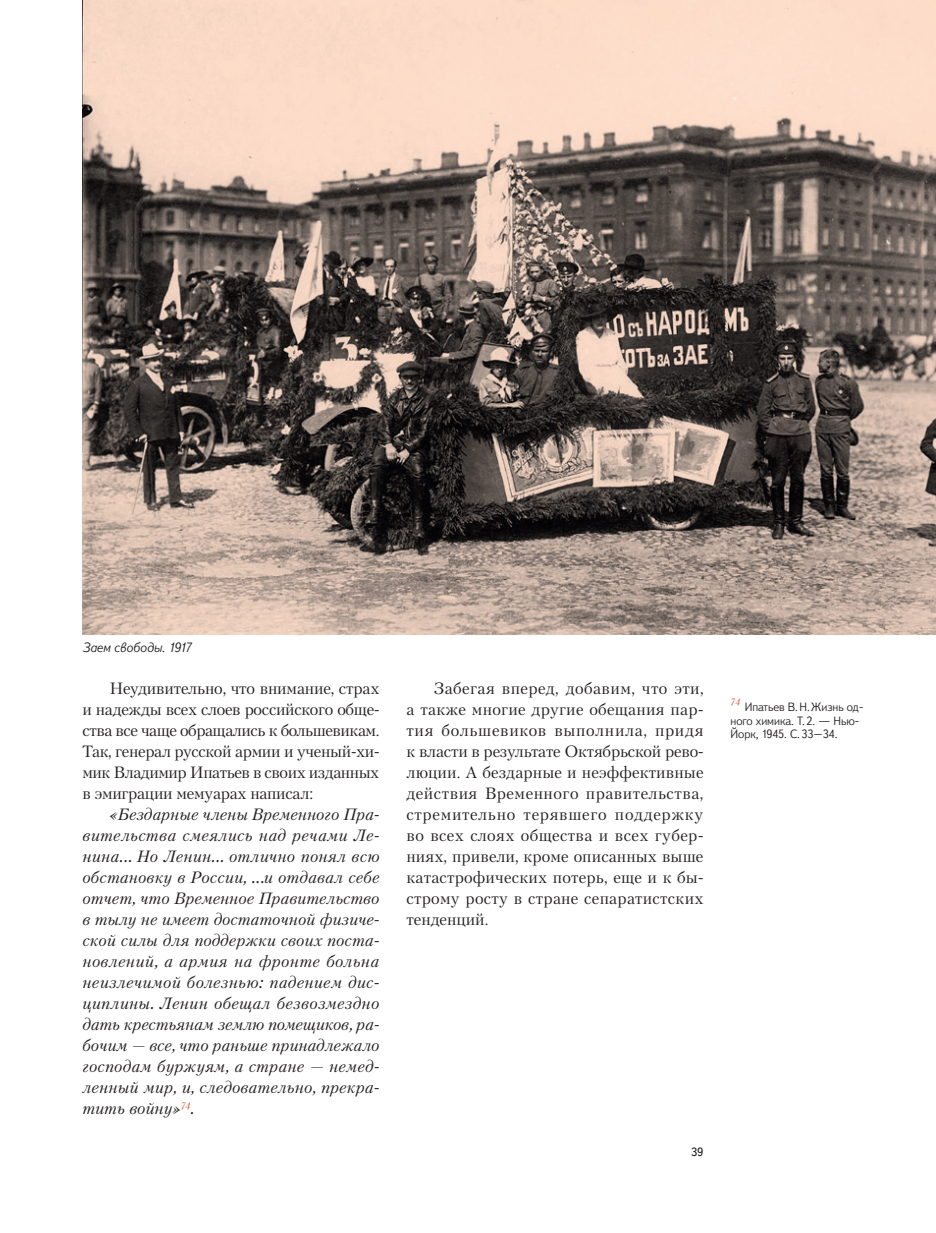
<style>
.page{position:relative;width:936px;height:1233px;background:#fff}
.page>*{position:absolute;margin:0;border:0;box-sizing:border-box;transform-origin:0 0}
.t1{font:15.75px/21px "Kudryashev";letter-spacing:-.01em;color:#231f20;text-align:justify}
.t2{font:italic 15.75px/21px "Kudryashev";letter-spacing:.005em;color:#231f20;text-align:justify}
.t3{font:italic 300 13.5px "Textbook New";color:#231f20}
.t4{font:300 12px/13.5px "Textbook New";color:#231f20}
.t5{font:12px "Textbook New";color:#231f20}
.t6{font:italic 9px "Kudryashev";color:#da4524}
</style>
<div class="page">
<img style="left:82px;top:0;width:854px;height:634px">
<p class="t3" style="left:82px;top:639px;width:110px">Заем свободы. 1917</p>
<p class="t1" style="left:82px;top:678px;width:299px;text-indent:27px">Неудивительно, что внимание, страх и надежды всех слоев российского обще&shy;ства все чаще обращались к большевикам.<br>Так, генерал русской армии и ученый-хи&shy;мик Владимир Ипатьев в своих изданных в эмиграции мемуарах написал:</p>
<p class="t2" style="left:82px;top:804px;width:299px;text-indent:27px">«Бездарные члены Временного Пра&shy;вительства смеялись над речами Ле&shy;нина... Но Ленин... отлично понял всю обстановку в России, ...и отдавал себе отчет, что Временное Правительство в тылу не имеет достаточной физиче&shy;ской силы для поддержки своих поста&shy;новлений, а армия на фронте больна неизлечимой болезнью: падением дис&shy;циплины. Ленин обещал безвозмездно дать крестьянам землю помещиков, ра&shy;бочим — все, что раньше принадлежало господам буржуям, а стране — немед&shy;ленный мир, и, следовательно, прекра&shy;тить войну»<sup>74</sup>.</p>
<p class="t1" style="left:406px;top:678px;width:299px;text-indent:27px">Забегая вперед, добавим, что эти, а также многие другие обещания пар&shy;тия большевиков выполнила, придя к власти в результате Октябрьской рево&shy;люции. А бездарные и неэффективные действия Временного правительства, стремительно терявшего поддержку во всех слоях общества и всех губер&shy;ниях, привели, кроме описанных выше катастрофических потерь, еще и к бы&shy;строму росту в стране сепаратистских тенденций.</p>
<p class="t5" style="left:691px;top:1145px;width:14px">39</p>
<p class="t6" style="left:730px;top:696px;width:11px">74</p>
<p class="t4" style="left:731px;top:700px;width:134px;text-indent:14px">Ипатьев В.Н.Жизнь од&shy;ного химика. Т.2. — Нью-<br>Йорк, 1945. С.33–34.</p>
</div>
